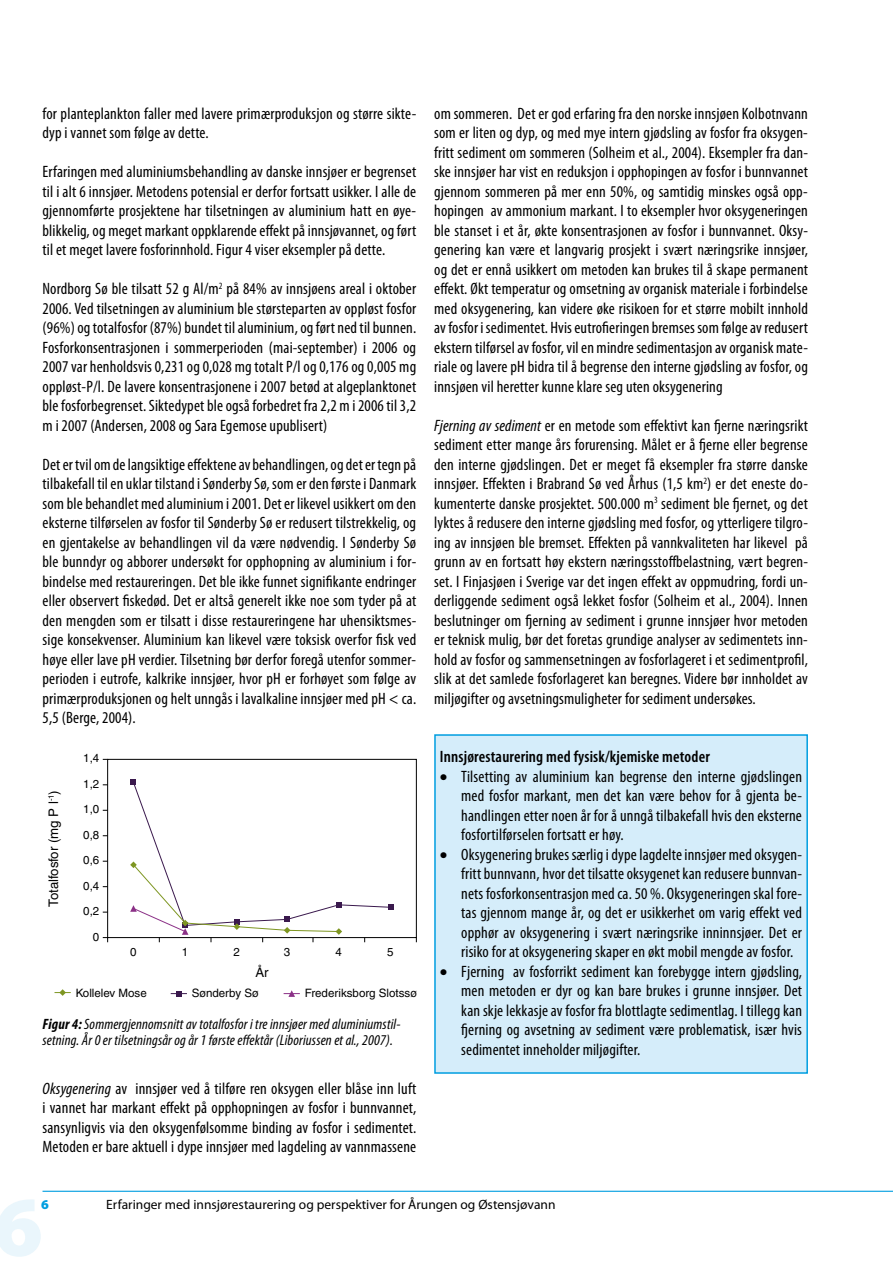
<style>
.page{position:relative;width:893px;height:1263px;background:#fff}
.page>*{position:absolute;margin:0;border:0;box-sizing:border-box;transform-origin:0 0}
.t1{font:900 85.5px "Myriad Pro";color:#eaf6fc}
.t2{font:condensed 16.5px/19.5px "Myriad Pro";letter-spacing:.01em;color:#000;text-align:justify}
.t3{font:600 condensed 16.5px "Myriad Pro";letter-spacing:.01em;color:#000}
.t4{font:italic condensed 15px/16.5px "Myriad Pro";letter-spacing:.01em;color:#000}
.t5{font:13.5px "Myriad Pro";color:#000}
.t6{font:900 13.5px "Myriad Pro";color:#009ee0}
.t7{font:13.2px "Helvetica";color:#000}
.t8{font:11.55px "Helvetica";color:#000}
.s1{font-weight:700}
.s2{font-style:italic}
</style>
<div class="page">
<hr style="left:43px;top:1191px;width:850px;height:1px;background:#009ee0">
<div style="left:434px;top:734px;width:374px;height:340px;background:#d5edfa;border:2px solid #009ee0"></div>
<div style="left:107px;top:759px;width:310px;height:179px;border:1px solid #000"></div>
<svg style="left:134px;top:785px;width:258px;height:158px"></svg>
<svg style="left:131px;top:780px;width:5px;height:5px"></svg>
<svg style="left:388px;top:904px;width:5px;height:6px"></svg>
<svg style="left:54px;top:861px;width:288px;height:136px"></svg>
<p class="t2" style="left:43px;top:103px;width:375px">for planteplankton faller med lavere primærproduksjon og større sikte&shy;dyp i vannet som følge av dette.</p>
<p class="t2" style="left:43px;top:162px;width:375px">Erfaringen med aluminiumsbehandling av danske innsjøer er begrenset til i alt 6 innsjøer. Metodens potensial er derfor fortsatt usikker. I alle de gjennomførte prosjektene har tilsetningen av aluminium hatt en øye&shy;blikkelig, og meget markant oppklarende effekt på innsjøvannet, og ført til et meget lavere fosforinnhold. Figur 4 viser eksempler på dette.</p>
<p class="t2" style="left:43px;top:279px;width:375px">Nordborg Sø ble tilsatt 52 g Al/m<sup>2</sup> på 84% av innsjøens areal i oktober 2006. Ved tilsetningen av aluminium ble størsteparten av oppløst fosfor (96%) og totalfosfor (87%) bundet til aluminium, og ført ned til bunnen.<br>Fosforkonsentrasjonen i sommerperioden (mai-september) i 2006 og 2007 var henholdsvis 0,231 og 0,028 mg totalt P/l og 0,176 og 0,005 mg oppløst-P/l. De lavere konsentrasjonene i 2007 betød at algeplanktonet ble fosforbegrenset. Siktedypet ble også forbedret fra 2,2 m i 2006 til 3,2 m i 2007 (Andersen, 2008 og Sara Egemose upublisert)</p>
<p class="t2" style="left:43px;top:454px;width:375px">Det er tvil om de langsiktige effektene av behandlingen, og det er tegn på tilbakefall til en uklar tilstand i Sønderby Sø, som er den første i Danmark som ble behandlet med aluminium i 2001. Det er likevel usikkert om den eksterne tilførselen av fosfor til Sønderby Sø er redusert tilstrekkelig, og en gjentakelse av behandlingen vil da være nødvendig. I Sønderby Sø ble bunndyr og abborer undersøkt for opphopning av aluminium i for&shy;bindelse med restaureringen. Det ble ikke funnet signifikante endringer eller observert fiskedød. Det er altså generelt ikke noe som tyder på at den mengden som er tilsatt i disse restaureringene har uhensiktsmes&shy;sige konsekvenser. Aluminium kan likevel være toksisk overfor fisk ved høye eller lave pH verdier. Tilsetning bør derfor foregå utenfor sommer&shy;perioden i eutrofe, kalkrike innsjøer, hvor pH er forhøyet som følge av primærproduksjonen og helt unngås i lavalkaline innsjøer med pH &lt; ca.<br>5,5 (Berge, 2004).</p>
<p class="t7" style="left:46px;top:907px;width:118px;rotate:-90deg">Totalfosfor (mg P l<sup>-1</sup>)</p>
<p class="t8" style="left:83px;top:752px;width:18px">1,4</p>
<p class="t8" style="left:83px;top:777px;width:18px">1,2</p>
<p class="t8" style="left:83px;top:802px;width:18px">1,0</p>
<p class="t8" style="left:83px;top:828px;width:18px">0,8</p>
<p class="t8" style="left:83px;top:853px;width:18px">0,6</p>
<p class="t8" style="left:83px;top:879px;width:18px">0,4</p>
<p class="t8" style="left:83px;top:904px;width:18px">0,2</p>
<p class="t8" style="left:93px;top:930px;width:8px">0</p>
<p class="t8" style="left:130px;top:946px;width:8px">0</p>
<p class="t8" style="left:182px;top:946px;width:8px">1</p>
<p class="t8" style="left:234px;top:946px;width:8px">2</p>
<p class="t8" style="left:284px;top:946px;width:8px">3</p>
<p class="t8" style="left:336px;top:946px;width:8px">4</p>
<p class="t8" style="left:387px;top:946px;width:8px">5</p>
<p class="t7" style="left:255px;top:965px;width:15px">År</p>
<p class="t8" style="left:76px;top:986px;width:73px">Kollelev Mose</p>
<p class="t8" style="left:192px;top:986px;width:69px">Sønderby Sø</p>
<p class="t8" style="left:305px;top:986px;width:114px">Frederiksborg Slotssø</p>
<p class="t4" style="left:43px;top:1015px;width:360px"><span class="s1">Figur 4:</span> Sommergjennomsnitt av totalfosfor i tre innsjøer med aluminiumstil&shy;setning. År 0 er tilsetningsår og år 1 første effektår (Liboriussen et al., 2007).</p>
<p class="t2" style="left:43px;top:1078px;width:375px"><span class="s2">Oksygenering</span> av innsjøer ved å tilføre ren oksygen eller blåse inn luft i vannet har markant effekt på opphopningen av fosfor i bunnvannet, sansynligvis via den oksygenfølsomme binding av fosfor i sedimentet.<br>Metoden er bare aktuell i dype innsjøer med lagdeling av vannmassene</p>
<p class="t2" style="left:434px;top:103px;width:375px">om sommeren. Det er god erfaring fra den norske innsjøen Kolbotnvann som er liten og dyp, og med mye intern gjødsling av fosfor fra oksygen&shy;fritt sediment om sommeren (Solheim et al., 2004). Eksempler fra dan&shy;ske innsjøer har vist en reduksjon i opphopingen av fosfor i bunnvannet gjennom sommeren på mer enn 50%, og samtidig minskes også opp&shy;hopingen av ammonium markant. I to eksempler hvor oksygeneringen ble stanset i et år, økte konsentrasjonen av fosfor i bunnvannet. Oksy&shy;genering kan være et langvarig prosjekt i svært næringsrike innsjøer, og det er ennå usikkert om metoden kan brukes til å skape permanent effekt. Økt temperatur og omsetning av organisk materiale i forbindelse med oksygenering, kan videre øke risikoen for et større mobilt innhold av fosfor i sedimentet. Hvis eutrofieringen bremses som følge av redusert ekstern tilførsel av fosfor, vil en mindre sedimentasjon av organisk mate&shy;riale og lavere pH bidra til å begrense den interne gjødsling av fosfor, og innsjøen vil heretter kunne klare seg uten oksygenering</p>
<p class="t2" style="left:434px;top:415px;width:375px"><span class="s2">Fjerning av sediment</span> er en metode som effektivt kan fjerne næringsrikt sediment etter mange års forurensing. Målet er å fjerne eller begrense den interne gjødslingen. Det er meget få eksempler fra større danske innsjøer. Effekten i Brabrand Sø ved Århus (1,5 km<sup>2</sup>) er det eneste do&shy;kumenterte danske prosjektet. 500.000 m<sup>3</sup> sediment ble fjernet, og det lyktes å redusere den interne gjødsling med fosfor, og ytterligere tilgro&shy;ing av innsjøen ble bremset. Effekten på vannkvaliteten har likevel på grunn av en fortsatt høy ekstern næringsstoffbelastning, vært begren&shy;set. I Finjasjøen i Sverige var det ingen effekt av oppmudring, fordi un&shy;derliggende sediment også lekket fosfor (Solheim et al., 2004). Innen beslutninger om fjerning av sediment i grunne innsjøer hvor metoden er teknisk mulig, bør det foretas grundige analyser av sedimentets inn&shy;hold av fosfor og sammensetningen av fosforlageret i et sedimentprofil, slik at det samlede fosforlageret kan beregnes. Videre bør innholdet av miljøgifter og avsetningsmuligheter for sediment undersøkes.</p>
<p class="t3" style="left:440px;top:748px;width:271px">Innsjørestaurering med fysisk/kjemiske metoder</p>
<p class="t2" style="left:461px;top:766px;width:342px;text-indent:-21px">• Tilsetting av aluminium kan begrense den interne gjødslingen med fosfor markant, men det kan være behov for å gjenta be&shy;handlingen etter noen år for å unngå tilbakefall hvis den eksterne fosfortilførselen fortsatt er høy.</p>
<p class="t2" style="left:461px;top:844px;width:342px;text-indent:-21px">• Oksygenering brukes særlig i dype lagdelte innsjøer med oksygen&shy;fritt bunnvann, hvor det tilsatte oksygenet kan redusere bunnvan&shy;nets fosforkonsentrasjon med ca. 50 %. Oksygeneringen skal fore&shy;tas gjennom mange år, og det er usikkerhet om varig effekt ved opphør av oksygenering i svært næringsrike inninnsjøer. Det er risiko for at oksygenering skaper en økt mobil mengde av fosfor.</p>
<p class="t2" style="left:461px;top:961px;width:342px;text-indent:-21px">• Fjerning av fosforrikt sediment kan forebygge intern gjødsling, men metoden er dyr og kan bare brukes i grunne innsjøer. Det kan skje lekkasje av fosfor fra blottlagte sedimentlag. I tillegg kan fjerning og avsetning av sediment være problematisk, især hvis sedimentet inneholder miljøgifter.</p>
<h1 class="t1" style="left:-6px;top:1178px;width:50px">6</h1>
<p class="t6" style="left:41px;top:1196px;width:9px">6</p>
<p class="t5" style="left:106px;top:1196px;width:451px">Erfaringer med innsjørestaurering og perspektiver for Årungen og Østensjøvann</p>
</div>
